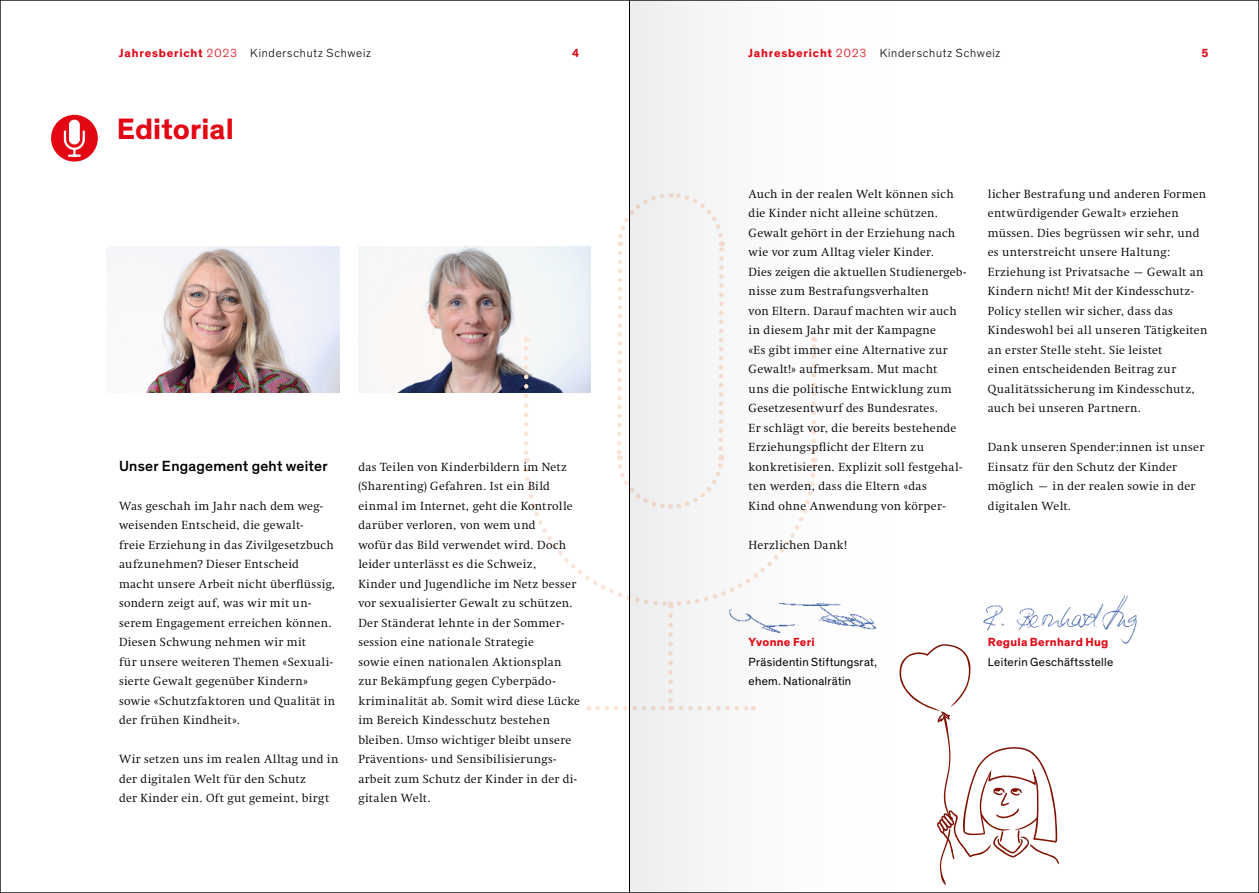
<style>
.page{position:relative;width:1259px;height:893px;background:#fff}
.page>*{position:absolute;margin:0;border:0;box-sizing:border-box;transform-origin:0 0}
.Kapiteltitel{font:700 30px "Theinhardt";letter-spacing:.005em;color:#e30613}
.Überschrift{font:500 15px "Theinhardt";letter-spacing:.015em;color:#000}
.Fliesstext{font:300 12px/19.5px "Swift LT Pro";letter-spacing:.03em;color:#000}
.t1{font:300 12px "Theinhardt";letter-spacing:.065em;color:#000}
.Editorial_Namen{font:12px/19.5px "Theinhardt";letter-spacing:.025em;color:#000}
.Editorial_rot_fett{font:700 12px "Theinhardt";letter-spacing:.025em;color:#e30613}
.s1{font-weight:700;color:#e30613}
.s2{color:#e30613}
</style>
<div class="page">
<div style="left:51px;top:115px;width:47px;height:47px;background:#e30613;border-radius:50%"></div>
<svg style="left:63px;top:117px;width:23px;height:40px"></svg>
<img style="left:109px;top:246px;width:230px;height:147px">
<img style="left:358px;top:246px;width:164px;height:147px">
<svg style="left:522px;top:217px;width:107px;height:383px"></svg>
<svg style="left:597px;top:706px;width:31px;height:5px"></svg>
<div style="left:629px;top:0;width:339px;height:893px;background:#fbfbfb"></div>
<hr style="left:629px;top:0;width:1px;height:893px;background:#000">
<img style="left:983px;top:595px;width:154px;height:49px">
<img style="left:728px;top:603px;width:149px;height:30px">
<svg style="left:899px;top:644px;width:160px;height:241px"></svg>
<p class="t1" style="left:119px;top:46px;width:254px"><span class="s1">Jahresbericht</span> <span class="s2">2023</span> Kinderschutz Schweiz</p>
<p class="Editorial_rot_fett" style="left:572px;top:45px;width:9px">4</p>
<p class="t1" style="left:748px;top:46px;width:254px"><span class="s1">Jahresbericht</span> <span class="s2">2023</span> Kinderschutz Schweiz</p>
<p class="Editorial_rot_fett" style="left:1201px;top:45px;width:9px">5</p>
<h1 class="Kapiteltitel" style="left:117px;top:111px;width:119px">Editorial</h1>
<h2 class="Überschrift" style="left:119px;top:457px;width:210px">Unser Engagement geht weiter</h2>
<p class="Fliesstext" style="left:119px;top:496px;width:218px">Was geschah im Jahr nach dem weg&shy;weisenden Entscheid, die gewalt-<br>freie Erziehung in das Zivilgesetzbuch aufzunehmen? Dieser Entscheid macht unsere Arbeit nicht überflüssig, sondern zeigt auf, was wir mit un&shy;serem Engagement erreichen können.<br>Diesen Schwung nehmen wir mit<br>für unsere weiteren Themen «Sexuali&shy;sierte Gewalt gegenüber Kindern» sowie «Schutzfaktoren und Qualität in der frühen Kindheit».</p>
<p class="Fliesstext" style="left:119px;top:750px;width:221px">Wir setzen uns im realen Alltag und in der digitalen Welt für den Schutz<br>der Kinder ein. Oft gut gemeint, birgt</p>
<p class="Fliesstext" style="left:358px;top:457px;width:223px">das Teilen von Kinderbildern im Netz (Sharenting) Gefahren. Ist ein Bild einmal im Internet, geht die Kontrolle darüber verloren, von wem und<br>wofür das Bild verwendet wird. Doch leider unterlässt es die Schweiz,<br>Kinder und Jugendliche im Netz besser vor sexualisierter Gewalt zu schützen.<br>Der Ständerat lehnte in der Sommer&shy;session eine nationale Strategie<br>sowie einen nationalen Aktionsplan zur Bekämpfung gegen Cyberpädo&shy;kriminalität ab. Somit wird diese Lücke im Bereich Kindesschutz bestehen bleiben. Umso wichtiger bleibt unsere Präventions- und Sensibilisierungs&shy;arbeit zum Schutz der Kinder in der di&shy;gitalen Welt.</p>
<p class="Fliesstext" style="left:748px;top:184px;width:219px">Auch in der realen Welt können sich die Kinder nicht alleine schützen.<br>Gewalt gehört in der Erziehung nach wie vor zum Alltag vieler Kinder.<br>Dies zeigen die aktuellen Studienergeb&shy;nisse zum Bestrafungsverhalten<br>von Eltern. Darauf machten wir auch in diesem Jahr mit der Kampagne<br>«Es gibt immer eine Alternative zur Gewalt!» aufmerksam. Mut macht<br>uns die politische Entwicklung zum Gesetzesentwurf des Bundesrates.<br>Er schlägt vor, die bereits bestehende Erziehungspflicht der Eltern zu konkretisieren. Explizit soll festgehal&shy;ten werden, dass die Eltern «das<br>Kind ohne Anwendung von körper-</p>
<p class="Fliesstext" style="left:988px;top:184px;width:221px">licher Bestrafung und anderen Formen entwürdigender Gewalt» erziehen müssen. Dies begrüssen wir sehr, und es unterstreicht unsere Haltung:<br>Erziehung ist Privatsache – Gewalt an Kindern nicht! Mit der Kindesschutz-Policy stellen wir sicher, dass das Kindeswohl bei all unseren Tätigkeiten an erster Stelle steht. Sie leistet<br>einen entscheidenden Beitrag zur Qualitätssicherung im Kindesschutz, auch bei unseren Partnern.</p>
<p class="Fliesstext" style="left:988px;top:438px;width:218px">Dank unseren Spender:innen ist unser<br>Einsatz für den Schutz der Kinder möglich – in der realen sowie in der digitalen Welt.</p>
<p class="Fliesstext" style="left:748px;top:535px;width:100px">Herzlichen Dank!</p>
<p class="Editorial_rot_fett" style="left:748px;top:635px;width:68px">Yvonne Feri</p>
<p class="Editorial_Namen" style="left:748px;top:652px;width:130px">Präsidentin Stiftungsrat, ehem. Nationalrätin</p>
<p class="Editorial_rot_fett" style="left:988px;top:635px;width:122px">Regula Bernhard Hug</p>
<p class="Editorial_Namen" style="left:988px;top:652px;width:127px">Leiterin Geschäftsstelle</p>
</div>
